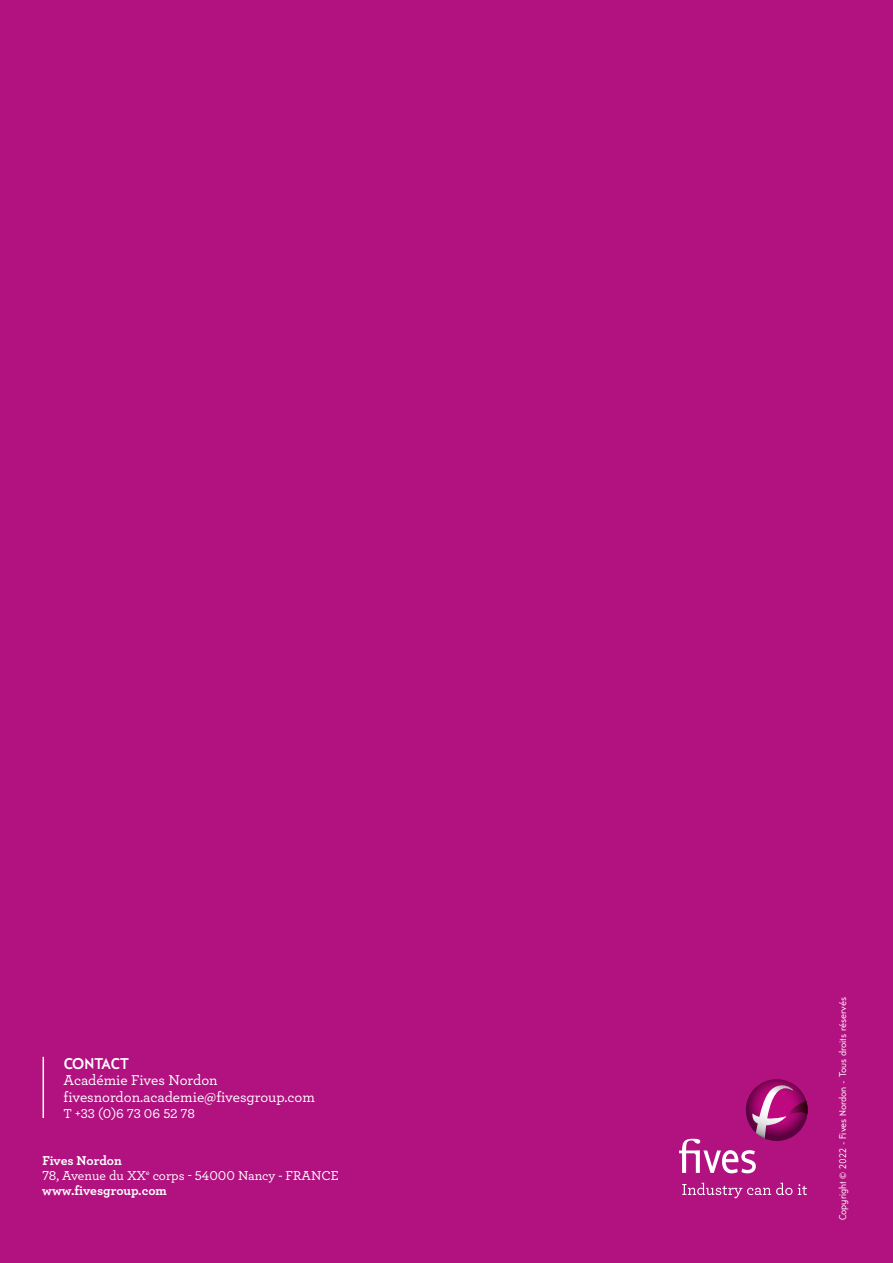
<style>
.page{position:relative;width:893px;height:1263px;background:#b11280}
.page>*{position:absolute;margin:0;border:0;box-sizing:border-box;transform-origin:0 0}
.t1{font:700 15.6px "Universalis ADF Std";letter-spacing:-.005em;color:#fff}
.t2{font:500 15px/16.5px "Archer";color:#fff}
.t3{font:500 13.5px/15px "Archer";color:#fff}
.t4{font:9.75px "Universalis ADF Std";color:#fff}
.s1{font-weight:700}
</style>
<div class="page">
<svg style="left:746px;top:1079px;width:62px;height:62px"></svg>
<svg style="left:679px;top:1085px;width:129px;height:88px"></svg>
<svg style="left:682px;top:1183px;width:110px;height:15px"></svg>
<svg style="left:798px;top:1184px;width:9px;height:11px"></svg>
<hr style="left:43px;top:1057px;width:1px;height:61px;background:#fff">
<p class="t1" style="left:64px;top:1053px;width:67px">CONTACT</p>
<p class="t2" style="left:64px;top:1071px;width:253px">Académie Fives Nordon fivesnordon.academie@fivesgroup.com</p>
<p class="t3" style="left:64px;top:1105px;width:133px">T +33 (0)6 73 06 52 78</p>
<p class="t3" style="left:42px;top:1152px;width:298px"><span class="s1">Fives Nordon<br></span>78, Avenue du XX<sup>e</sup> corps - 54000 Nancy - FRANCE <span class="s1">www.fivesgroup.com</span></p>
<p class="t4" style="left:837px;top:1220px;width:225px;rotate:-90deg">Copyright © 2022 - Fives Nordon - Tous droits réservés</p>
</div>
